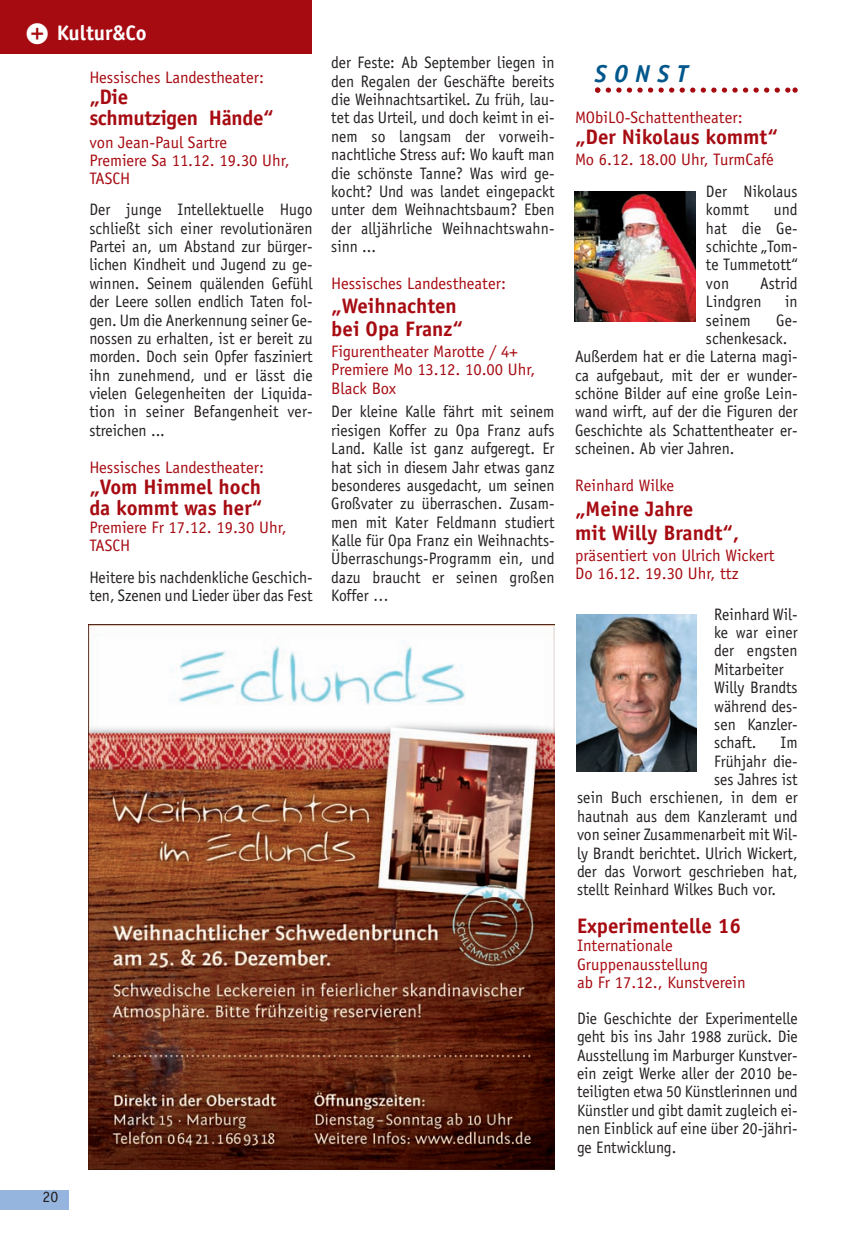
<style>
.page{position:relative;width:863px;height:1234px;background:#fff}
.page>*{position:absolute;margin:0;border:0;box-sizing:border-box;transform-origin:0 0}
.t1{font:italic 700 24.5px "Officina Sans";letter-spacing:.295em;color:#00578b}
.t2{font:700 21px/21px "Officina Sans";color:#a70b12}
.t3{font:700 21px "Officina Sans";color:#fff}
.t4{font:16.62px/18.4px "Officina Sans";color:#231f20;text-align:justify;scale:.94 1}
.t5{font:16.62px/18.4px "Officina Sans";color:#a70b12}
.t6{font:15.75px "Officina Sans";color:#231f20}
.s1{font-family:"Zeal";font-weight:400}
.s2{color:#231f20}
</style>
<div class="page">
<svg style="left:595px;top:87px;width:202px;height:6px"></svg>
<div style="left:0;top:1189px;width:68px;height:20px;background:#95b5de"></div>
<div style="left:0;top:0;width:311px;height:53px;background:#a70b12"></div>
<img style="left:88px;top:624px;width:466px;height:545px">
<img style="left:576px;top:615px;width:120px;height:156px">
<img style="left:575px;top:191px;width:120px;height:131px">
<p class="t3" style="left:27px;top:25px;width:121px"><span class="s1">❸☎☎</span>Kultur&amp;Co</p>
<p class="t5" style="left:89px;top:69px;width:176px">Hessisches Landestheater:</p>
<p class="t2" style="left:89px;top:88px;width:186px">„Die<br>schmutzigen Hände“</p>
<p class="t5" style="left:89px;top:134px;width:202px">von Jean-Paul Sartre<br>Premiere Sa 11.12. 19.30 Uhr,<br>TASCH</p>
<p class="t4" style="left:89px;top:202px;width:239px">Der junge Intellektuelle Hugo schließt sich einer revolutionären Partei an, um Abstand zur bürger&shy;lichen Kindheit und Jugend zu ge&shy;winnen. Seinem quälenden Gefühl der Leere sollen endlich Taten fol&shy;gen. Um die Anerkennung seiner Ge&shy;nossen zu erhalten, ist er bereit zu morden. Doch sein Opfer fasziniert ihn zunehmend, und er lässt die vielen Gelegenheiten der Liquida&shy;tion in seiner Befangenheit ver&shy;streichen ...</p>
<p class="t5" style="left:89px;top:459px;width:176px">Hessisches Landestheater:</p>
<p class="t2" style="left:89px;top:478px;width:174px">„Vom Himmel hoch da kommt was her“</p>
<p class="t5" style="left:89px;top:519px;width:199px">Premiere Fr 17.12. 19.30 Uhr,<br>TASCH</p>
<p class="t4" style="left:89px;top:569px;width:239px">Heitere bis nachdenkliche Geschich&shy;ten, Szenen und Lieder über das Fest</p>
<p class="t4" style="left:331px;top:55px;width:239px">der Feste: Ab September liegen in den Regalen der Geschäfte bereits die Weihnachtsartikel. Zu früh, lau&shy;tet das Urteil, und doch keimt in ei&shy;nem so langsam der vorweih&shy;nachtliche Stress auf: Wo kauft man die schönste Tanne? Was wird ge&shy;kocht? Und was landet eingepackt unter dem Weihnachtsbaum? Eben der alljährliche Weihnachtswahn&shy;sinn ...</p>
<p class="t5" style="left:331px;top:275px;width:176px">Hessisches Landestheater:</p>
<p class="t2" style="left:331px;top:297px;width:133px;line-height:22.8px">„Weihnachten bei Opa Franz“</p>
<p class="t5" style="left:331px;top:344px;width:206px">Figurentheater Marotte / 4+<br>Premiere Mo 13.12. 10.00 Uhr,<br>Black Box</p>
<p class="t4" style="left:331px;top:404px;width:239px">Der kleine Kalle fährt mit seinem riesigen Koffer zu Opa Franz aufs Land. Kalle ist ganz aufgeregt. Er hat sich in diesem Jahr etwas ganz besonderes ausgedacht, um seinen Großvater zu überraschen. Zusam&shy;men mit Kater Feldmann studiert Kalle für Opa Franz ein Weihnachts-Überraschungs-Programm ein, und dazu braucht er seinen großen Koffer …</p>
<p class="t6" style="left:43px;top:1190px;width:17px">20</p>
<p class="t1" style="left:595px;top:65px;width:94px">SONST</p>
<p class="t5" style="left:575px;top:110px;width:169px">MObiLO-Schattentheater:</p>
<p class="t2" style="left:575px;top:129px;width:204px">„Der Nikolaus kommt“</p>
<p class="t5" style="left:706px;top:145px;width:93px;line-height:31.5px;text-indent:-131px">Mo 6.12. 18.00 Uhr, TurmCafé<br><span class="s2">Der Nikolaus</span></p>
<p class="t4" style="left:706px;top:202px;width:47px">kommt</p>
<p class="t4" style="left:706px;top:202px;width:99px;text-indent:68px">und hat die Ge&shy;schichte „Tom&shy;te Tummetott“ von</p>
<p class="t4" style="left:706px;top:275px;width:99px;text-indent:54px">Astrid<br>Lindgren</p>
<p class="t4" style="left:785px;top:294px;width:15px">in</p>
<p class="t4" style="left:706px;top:312px;width:49px">seinem</p>
<p class="t4" style="left:776px;top:312px;width:24px">Ge-</p>
<p class="t4" style="left:706px;top:330px;width:88px">schenkesack.</p>
<p class="t4" style="left:575px;top:349px;width:238px">Außerdem hat er die Laterna magi-</p>
<p class="t4" style="left:575px;top:367px;width:238px">ca aufgebaut, mit der er wunder-</p>
<p class="t4" style="left:575px;top:386px;width:238px">schöne Bilder auf eine große Lein-</p>
<p class="t4" style="left:575px;top:404px;width:238px">wand wirft, auf der die Figuren der</p>
<p class="t4" style="left:575px;top:422px;width:238px">Geschichte als Schattentheater er-</p>
<p class="t4" style="left:575px;top:441px;width:171px">scheinen. Ab vier Jahren.</p>
<p class="t5" style="left:575px;top:477px;width:101px">Reinhard Wilke</p>
<p class="t2" style="left:575px;top:498px;width:166px;line-height:24.5px">„Meine Jahre<br>mit Willy Brandt“,</p>
<p class="t5" style="left:575px;top:547px;width:201px">präsentiert von Ulrich Wickert<br>Do 16.12. 19.30 Uhr, ttz</p>
<p class="t4" style="left:714px;top:606px;width:90px;text-align:left">Reinhard Wil&shy;ke war einer der engsten<br>Mitarbeiter<br>Willy Brandts während des&shy;sen Kanzler&shy;schaft.</p>
<p class="t4" style="left:780px;top:735px;width:20px">Im</p>
<p class="t4" style="left:714px;top:753px;width:90px">Frühjahr die-</p>
<p class="t4" style="left:714px;top:771px;width:90px">ses Jahres ist</p>
<p class="t4" style="left:577px;top:790px;width:236px">sein Buch erschienen, in dem er</p>
<p class="t4" style="left:577px;top:808px;width:236px">hautnah aus dem Kanzleramt und</p>
<p class="t4" style="left:577px;top:827px;width:236px">von seiner Zusammenarbeit mit Wil-</p>
<p class="t4" style="left:577px;top:845px;width:236px">ly Brandt berichtet. Ulrich Wickert,</p>
<p class="t4" style="left:577px;top:863px;width:236px">der das Vorwort geschrieben hat,</p>
<p class="t4" style="left:577px;top:882px;width:213px">stellt Reinhard Wilkes Buch vor.</p>
<p class="t2" style="left:577px;top:917px;width:166px">Experimentelle 16</p>
<p class="t5" style="left:577px;top:938px;width:170px">Internationale<br>Gruppenausstellung<br>ab Fr 17.12., Kunstverein</p>
<p class="t4" style="left:577px;top:1010px;width:236px">Die Geschichte der Experimentelle geht bis ins Jahr 1988 zurück. Die Ausstellung im Marburger Kunstver&shy;ein zeigt Werke aller der 2010 be&shy;teiligten etwa 50 Künstlerinnen und Künstler und gibt damit zugleich ei&shy;nen Einblick auf eine über 20-jähri&shy;ge Entwicklung.</p>
</div>
